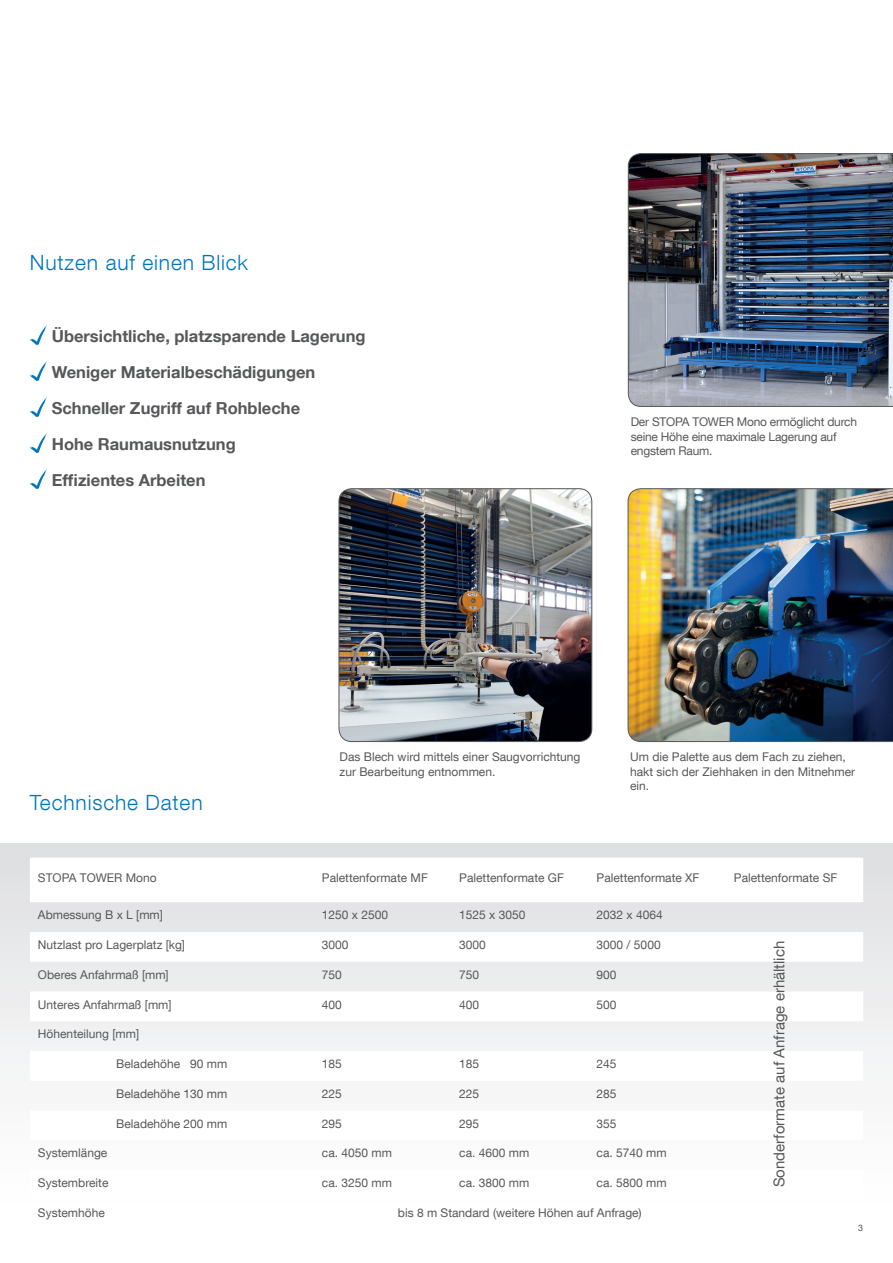
<style>
.page{position:relative;width:893px;height:1263px;background:#fff}
.page>*{position:absolute;margin:0;border:0;box-sizing:border-box;transform-origin:0 0}
.Nomal_-_Headline{font:300 21px "Helvetica Neue LT Com";letter-spacing:.04em;color:#0076be}
.Nomal_-_Text{font:700 16.5px/36px "Helvetica Neue LT Com";color:#57585a}
.t1{font:15px "Helvetica Neue LT Com";color:#57585a}
.Tabelle-Text{font:12px "Helvetica Neue LT Com";color:#57585a}
.Legenden_-_textalter{font:12px/14.4px "Helvetica Neue LT Com";color:#57585a}
.Legenden_-_textalter-2{font:12px/14.4px "Helvetica Neue LT Com";letter-spacing:-.02em;color:#57585a}
.Normal_-_Textanfang{font:9px "Helvetica Neue LT Com";color:#57585a}
</style>
<div class="page">
<div style="left:0;top:843px;width:893px;height:420px;background:linear-gradient(to bottom,#dfe0e2,#fff)"></div>
<svg style="left:30px;top:857px;width:833px;height:343px"></svg>
<svg style="left:30px;top:325px;width:17px;height:20px"></svg>
<svg style="left:30px;top:361px;width:17px;height:20px"></svg>
<svg style="left:30px;top:397px;width:17px;height:20px"></svg>
<svg style="left:30px;top:433px;width:17px;height:20px"></svg>
<svg style="left:30px;top:469px;width:17px;height:20px"></svg>
<img style="left:628px;top:153px;width:265px;height:254px">
<img style="left:628px;top:488px;width:265px;height:254px">
<img style="left:339px;top:489px;width:253px;height:252px">
<div style="left:339px;top:488px;width:253px;height:254px;border:1px solid #57585a;border-radius:13px"></div>
<p class="Nomal_-_Headline" style="left:30px;top:250px;width:220px">Nutzen auf einen Blick</p>
<p class="Nomal_-_Text" style="left:52px;top:318px;width:315px">Übersichtliche, platzsparende Lagerung<br>Weniger Materialbeschädigungen<br>Schneller Zugriff auf Rohbleche</p>
<p class="Nomal_-_Text" style="left:52px;top:426px;width:185px">Hohe Raumausnutzung<br>Effizientes Arbeiten</p>
<p class="Legenden_-_textalter-2" style="left:631px;top:414px;width:228px">Der STOPA TOWER Mono ermöglicht durch seine Höhe eine maximale Lagerung auf engstem Raum.</p>
<p class="Nomal_-_Headline" style="left:30px;top:790px;width:174px">Technische Daten</p>
<p class="Legenden_-_textalter" style="left:340px;top:749px;width:242px">Das Blech wird mittels einer Saugvorrichtung zur Bearbeitung entnommen.</p>
<p class="Legenden_-_textalter" style="left:630px;top:749px;width:226px">Um die Palette aus dem Fach zu ziehen, hakt sich der Ziehhaken in den Mitnehmer ein.</p>
<p class="Tabelle-Text" style="left:38px;top:870px;width:120px">STOPA TOWER Mono</p>
<p class="Tabelle-Text" style="left:322px;top:870px;width:108px">Palettenformate MF</p>
<p class="Tabelle-Text" style="left:459px;top:870px;width:106px">Palettenformate GF</p>
<p class="Tabelle-Text" style="left:597px;top:870px;width:104px">Palettenformate XF</p>
<p class="Tabelle-Text" style="left:734px;top:870px;width:105px">Palettenformate SF</p>
<p class="Tabelle-Text" style="left:38px;top:907px;width:126px">Abmessung B x L [mm]</p>
<p class="Tabelle-Text" style="left:322px;top:907px;width:68px">1250 x 2500</p>
<p class="Tabelle-Text" style="left:459px;top:907px;width:68px">1525 x 3050</p>
<p class="Tabelle-Text" style="left:597px;top:907px;width:68px">2032 x 4064</p>
<p class="Tabelle-Text" style="left:38px;top:937px;width:149px">Nutzlast pro Lagerplatz [kg]</p>
<p class="Tabelle-Text" style="left:322px;top:937px;width:28px">3000</p>
<p class="Tabelle-Text" style="left:459px;top:937px;width:28px">3000</p>
<p class="Tabelle-Text" style="left:597px;top:937px;width:66px">3000 / 5000</p>
<p class="Tabelle-Text" style="left:38px;top:967px;width:132px">Oberes Anfahrmaß [mm]</p>
<p class="Tabelle-Text" style="left:322px;top:967px;width:22px">750</p>
<p class="Tabelle-Text" style="left:459px;top:967px;width:22px">750</p>
<p class="Tabelle-Text" style="left:597px;top:967px;width:22px">900</p>
<p class="Tabelle-Text" style="left:38px;top:997px;width:135px">Unteres Anfahrmaß [mm]</p>
<p class="Tabelle-Text" style="left:322px;top:997px;width:22px">400</p>
<p class="Tabelle-Text" style="left:459px;top:997px;width:22px">400</p>
<p class="Tabelle-Text" style="left:597px;top:997px;width:22px">500</p>
<p class="Tabelle-Text" style="left:38px;top:1027px;width:103px">Höhenteilung [mm]</p>
<p class="Tabelle-Text" style="left:116px;top:1056px;width:113px">Beladehöhe 90 mm</p>
<p class="Tabelle-Text" style="left:322px;top:1056px;width:22px">185</p>
<p class="Tabelle-Text" style="left:459px;top:1056px;width:22px">185</p>
<p class="Tabelle-Text" style="left:597px;top:1056px;width:22px">245</p>
<p class="Tabelle-Text" style="left:116px;top:1086px;width:113px">Beladehöhe 130 mm</p>
<p class="Tabelle-Text" style="left:322px;top:1086px;width:22px">225</p>
<p class="Tabelle-Text" style="left:459px;top:1086px;width:22px">225</p>
<p class="Tabelle-Text" style="left:597px;top:1086px;width:22px">285</p>
<p class="Tabelle-Text" style="left:116px;top:1116px;width:113px">Beladehöhe 200 mm</p>
<p class="Tabelle-Text" style="left:322px;top:1116px;width:22px">295</p>
<p class="Tabelle-Text" style="left:459px;top:1116px;width:22px">295</p>
<p class="Tabelle-Text" style="left:597px;top:1116px;width:22px">355</p>
<p class="Tabelle-Text" style="left:38px;top:1146px;width:71px">Systemlänge</p>
<p class="Tabelle-Text" style="left:322px;top:1146px;width:72px">ca. 4050 mm</p>
<p class="Tabelle-Text" style="left:459px;top:1146px;width:72px">ca. 4600 mm</p>
<p class="Tabelle-Text" style="left:597px;top:1146px;width:72px">ca. 5740 mm</p>
<p class="Tabelle-Text" style="left:38px;top:1175px;width:72px">Systembreite</p>
<p class="Tabelle-Text" style="left:322px;top:1175px;width:72px">ca. 3250 mm</p>
<p class="Tabelle-Text" style="left:459px;top:1175px;width:72px">ca. 3800 mm</p>
<p class="Tabelle-Text" style="left:597px;top:1175px;width:72px">ca. 5800 mm</p>
<p class="Tabelle-Text" style="left:38px;top:1205px;width:68px">Systemhöhe</p>
<p class="Tabelle-Text" style="left:398px;top:1205px;width:245px">bis 8 m Standard (weitere Höhen auf Anfrage)</p>
<p class="t1" style="left:770px;top:1187px;width:248px;rotate:-90deg">Sonderformate auf Anfrage erhältlich</p>
<p class="Normal_-_Textanfang" style="left:858px;top:1222px;width:7px">3</p>
</div>
